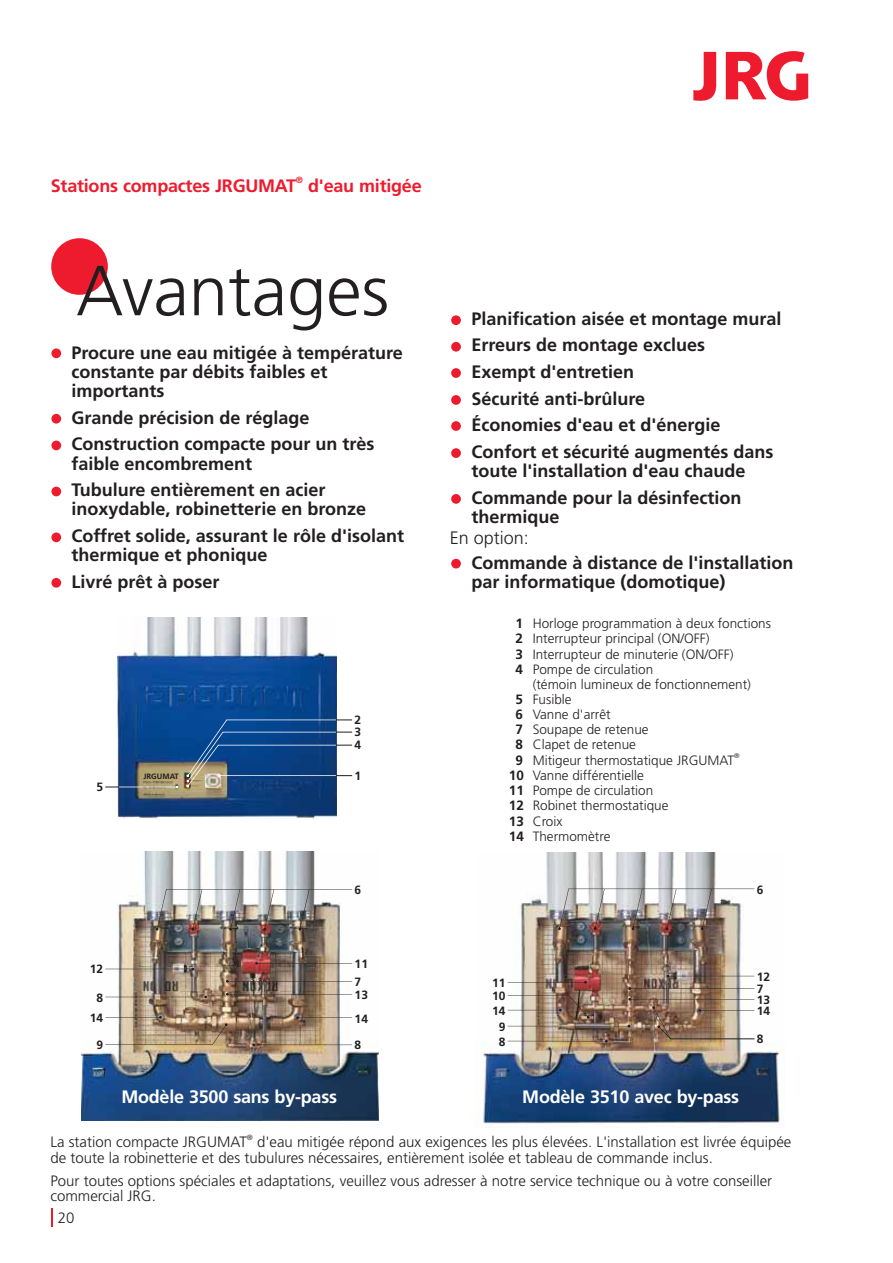
<style>
.page{position:relative;width:893px;height:1263px;background:#fff}
.page>*{position:absolute;margin:0;border:0;box-sizing:border-box;transform-origin:0 0}
.t1{font:300 70.65px "Frutiger";color:#231f20}
.t2{font:700 18px/26.7px "Frutiger";color:#231f20}
.t3{font:700 18px "Frutiger";letter-spacing:-.015em;color:#fff}
.t4{font:700 18px "Frutiger";letter-spacing:-.015em;color:#ed1b2d}
.t5{font:300 18px "Frutiger";color:#231f20}
.t6{font:300 15px/15.6px "Frutiger";color:#231f20}
.t7{font:300 13.5px/15.1px "Frutiger";color:#231f20}
.t8{font:700 12px/12.6px "Frutiger";color:#231f20}
.t9{font:700 9px "Frutiger";color:#ed1b2d}
.t10{font:700 7.65px "Frutiger";color:#231f20}
.t11{font:300 7.5px "Frutiger";color:#231f20}
.t12{font:300 6.75px "Frutiger";color:#231f20}
.s1{font-weight:700}
</style>
<div class="page">
<svg style="left:693px;top:51px;width:115px;height:50px"></svg>
<svg style="left:51px;top:1208px;width:1px;height:19px"></svg>
<div style="left:51px;top:238px;width:57px;height:57px;background:#ed1b2d;border-radius:50%"></div>
<img style="left:118px;top:617px;width:219px;height:202px">
<img style="left:206px;top:788px;width:15px;height:1px">
<svg style="left:105px;top:786px;width:74px;height:2px"></svg>
<svg style="left:186px;top:720px;width:166px;height:68px"></svg>
<img style="left:81px;top:852px;width:297px;height:269px">
<img style="left:270px;top:953px;width:4px;height:24px">
<img style="left:242px;top:948px;width:28px;height:32px">
<svg style="left:105px;top:968px;width:89px;height:2px"></svg>
<svg style="left:105px;top:996px;width:102px;height:2px"></svg>
<svg style="left:105px;top:1016px;width:123px;height:29px"></svg>
<svg style="left:255px;top:962px;width:97px;height:3px"></svg>
<svg style="left:226px;top:980px;width:126px;height:3px"></svg>
<svg style="left:226px;top:993px;width:126px;height:3px"></svg>
<svg style="left:296px;top:1016px;width:56px;height:3px"></svg>
<svg style="left:252px;top:1044px;width:100px;height:2px"></svg>
<img style="left:156px;top:889px;width:196px;height:42px">
<img style="left:475px;top:852px;width:309px;height:275px">
<img style="left:508px;top:975px;width:246px;height:68px">
<img style="left:558px;top:889px;width:196px;height:42px">
<div style="left:51px;top:348px;width:10px;height:10px;background:#ed1b2d;border-radius:50%"></div>
<div style="left:51px;top:414px;width:10px;height:10px;background:#ed1b2d;border-radius:50%"></div>
<div style="left:451px;top:315px;width:10px;height:10px;background:#ed1b2d;border-radius:50%"></div>
<div style="left:451px;top:342px;width:10px;height:10px;background:#ed1b2d;border-radius:50%"></div>
<div style="left:451px;top:368px;width:10px;height:10px;background:#ed1b2d;border-radius:50%"></div>
<div style="left:451px;top:395px;width:10px;height:10px;background:#ed1b2d;border-radius:50%"></div>
<div style="left:451px;top:421px;width:10px;height:10px;background:#ed1b2d;border-radius:50%"></div>
<div style="left:51px;top:441px;width:10px;height:9px;background:#ed1b2d;border-radius:50%"></div>
<div style="left:451px;top:448px;width:10px;height:10px;background:#ed1b2d;border-radius:50%"></div>
<div style="left:51px;top:487px;width:10px;height:9px;background:#ed1b2d;border-radius:50%"></div>
<div style="left:51px;top:533px;width:10px;height:9px;background:#ed1b2d;border-radius:50%"></div>
<div style="left:451px;top:494px;width:10px;height:10px;background:#ed1b2d;border-radius:50%"></div>
<div style="left:51px;top:578px;width:10px;height:10px;background:#ed1b2d;border-radius:50%"></div>
<div style="left:451px;top:559px;width:10px;height:9px;background:#ed1b2d;border-radius:50%"></div>
<p class="t9" style="left:296px;top:176px;width:9px">®</p>
<p class="t4" style="left:51px;top:178px;width:372px">Stations compactes JRGUMAT d'eau mitigée</p>
<h1 class="t1" style="left:76px;top:262px;width:314px">Avantages</h1>
<p class="t2" style="left:72px;top:344px;width:333px;line-height:19.2px">Procure une eau mitigée à température constante par débits faibles et importants</p>
<p class="t2" style="left:72px;top:405px;width:304px">Grande précision de réglage<br>Construction compacte pour un très</p>
<p class="t2" style="left:72px;top:451px;width:255px">faible encombrement<br>Tubulure entièrement en acier</p>
<p class="t2" style="left:72px;top:497px;width:334px">inoxydable, robinetterie en bronze<br>Coffret solide, assurant le rôle d'isolant</p>
<p class="t2" style="left:72px;top:543px;width:198px">thermique et phonique<br>Livré prêt à poser</p>
<p class="t8" style="left:97px;top:782px;width:8px">5</p>
<p class="t10" style="left:144px;top:773px;width:37px">JRGUMAT</p>
<p class="t8" style="left:355px;top:715px;width:8px;text-align:justify">2<br>3<br>4</p>
<p class="t8" style="left:355px;top:770px;width:8px">1</p>
<p class="t8" style="left:355px;top:885px;width:8px">6</p>
<p class="t8" style="left:90px;top:964px;width:15px">12</p>
<p class="t8" style="left:90px;top:989px;width:15px;line-height:20.1px;text-align:center">8<br>14</p>
<p class="t8" style="left:97px;top:1040px;width:8px">9</p>
<p class="t3" style="left:121px;top:1089px;width:217px">Modèle 3500 sans by-pass</p>
<p class="t8" style="left:355px;top:956px;width:15px;line-height:18.1px">11<br>7</p>
<p class="t8" style="left:355px;top:984px;width:15px;line-height:23.2px">13<br>14</p>
<p class="t8" style="left:355px;top:1040px;width:8px">8</p>
<p class="t2" style="left:471px;top:307px;width:312px">Planification aisée et montage mural<br>Erreurs de montage exclues<br>Exempt d'entretien<br>Sécurité anti-brûlure<br>Économies d'eau et d'énergie<br>Confort et sécurité augmentés dans</p>
<p class="t2" style="left:471px;top:459px;width:276px">toute l'installation d'eau chaude<br>Commande pour la désinfection</p>
<p class="t2" style="left:471px;top:505px;width:90px">thermique</p>
<p class="t2" style="left:471px;top:554px;width:324px;line-height:19.2px">Commande à distance de l'installation par informatique (domotique)</p>
<p class="t5" style="left:450px;top:531px;width:81px">En option:</p>
<p class="t7" style="left:515px;top:617px;width:257px"><span class="s1">1</span> Horloge programmation à deux fonctions <span class="s1">2</span> Interrupteur principal (ON/OFF)<br><span class="s1">3</span> Interrupteur de minuterie (ON/OFF)<br><span class="s1">4</span> Pompe de circulation</p>
<p class="t7" style="left:515px;top:677px;width:237px;text-indent:17px">(témoin lumineux de fonctionnement)<br><span class="s1">5</span> Fusible<br><span class="s1">6</span> Vanne d'arrêt<br><span class="s1">7</span> Soupape de retenue<br><span class="s1">8</span> Clapet de retenue</p>
<p class="t12" style="left:734px;top:753px;width:7px">®</p>
<p class="t7" style="left:509px;top:754px;width:227px;text-indent:7px"><span class="s1">9</span> Mitigeur thermostatique JRGUMAT<br><span class="s1">10</span> Vanne différentielle<br><span class="s1">11</span> Pompe de circulation<br><span class="s1">12</span> Robinet thermostatique<br><span class="s1">13</span> Croix<br><span class="s1">14</span> Thermomètre</p>
<p class="t8" style="left:757px;top:884px;width:8px">6</p>
<p class="t8" style="left:492px;top:976px;width:15px;line-height:14px;text-align:justify">11<br>10<br>14</p>
<p class="t8" style="left:499px;top:1020px;width:8px;line-height:15px">9<br>8</p>
<p class="t3" style="left:522px;top:1089px;width:218px">Modèle 3510 avec by-pass</p>
<p class="t8" style="left:757px;top:971px;width:15px">12<br>7</p>
<p class="t8" style="left:757px;top:996px;width:15px;line-height:10.9px">13<br>14</p>
<p class="t8" style="left:757px;top:1034px;width:8px">8</p>
<p class="t11" style="left:247px;top:1134px;width:7px">®</p>
<p class="t6" style="left:50px;top:1135px;width:742px">La station compacte JRGUMAT d'eau mitigée répond aux exigences les plus élevées. L'installation est livrée équipée de toute la robinetterie et des tubulures nécessaires, entièrement isolée et tableau de commande inclus.</p>
<p class="t6" style="left:50px;top:1174px;width:723px">Pour toutes options spéciales et adaptations, veuillez vous adresser à notre service technique ou à votre conseiller commercial JRG.</p>
<p class="t6" style="left:58px;top:1211px;width:18px">20</p>
</div>
